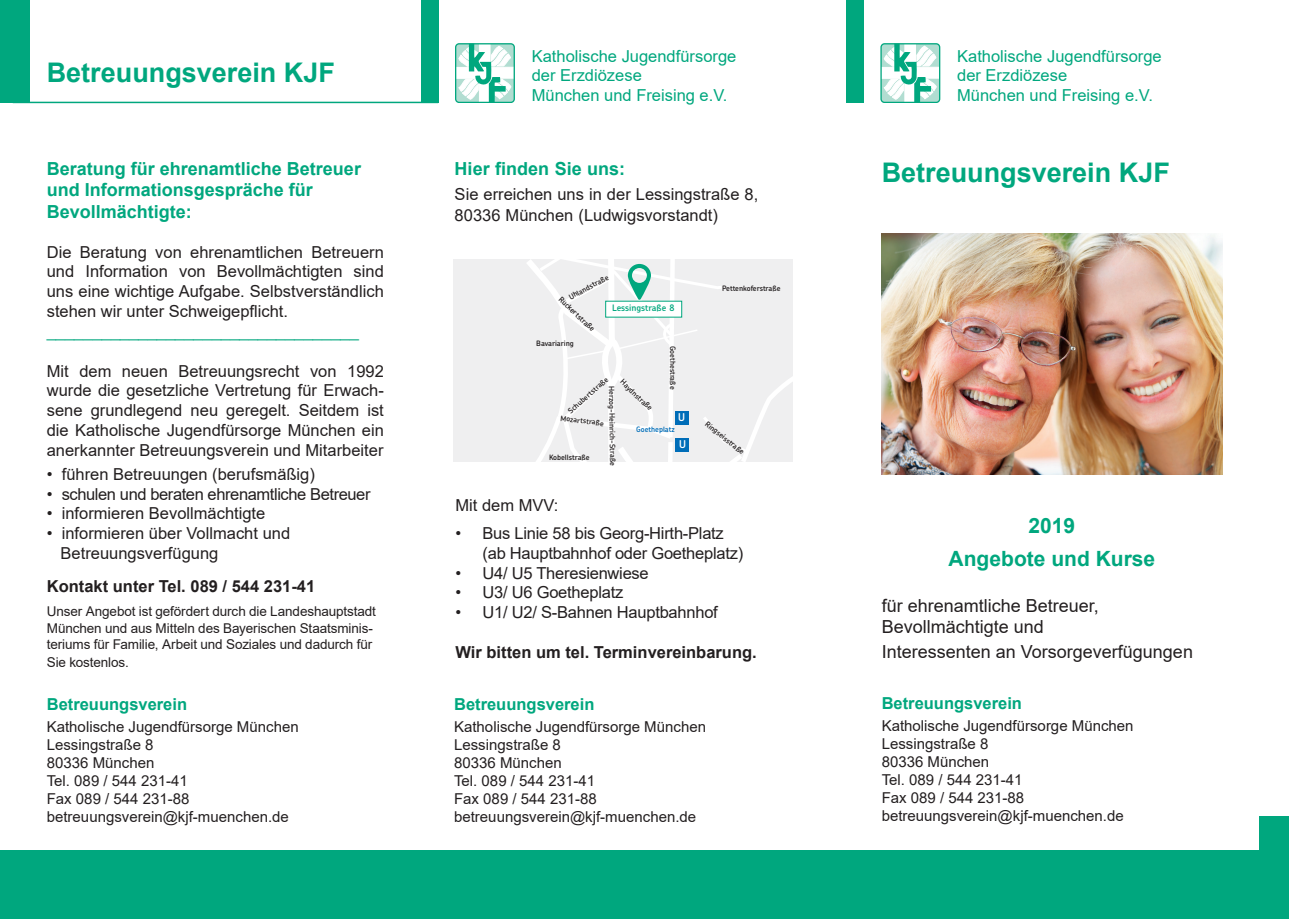
<style>
.page{position:relative;width:1289px;height:919px;background:#fff}
.page>*{position:absolute;margin:0;border:0;box-sizing:border-box;transform-origin:0 0}
.t1{font:700 27px "Arial";color:#00a77e}
.t2{font:700 21px/33.8px "Arial";color:#00a77e;text-align:center}
.t3{font:700 18px/21.6px "Arial";color:#00a77e}
.t4{font:18px/21.6px "Arial";color:#231f20}
.t5{font:16.5px/19.8px "Arial";color:#231f20}
.t6{font:16.5px/19.8px "Arial";color:#00a77e}
.t7{font:700 16.5px "Arial";color:#231f20}
.t8{font:700 16.5px "Arial";color:#00a77e}
.t9{font:16.5px "Arial";letter-spacing:-.025em;color:#231f20}
.t10{font:15px/18px "Arial";color:#231f20}
.t11{font:13.5px/16.2px "Arial";letter-spacing:-.01em;color:#231f20}
.t12{font:600 10.8px "Chevin Pro";color:#fff}
.t13{font:600 9px "Chevin Pro";color:#00a77e}
.t14{font:600 7.5px "Chevin Pro";letter-spacing:-.01em;color:#231f20}
.t15{font:600 7.5px "Chevin Pro";color:#006db8}
</style>
<div class="page">
<div style="left:846px;top:0;width:17px;height:102px;background:#00a77e"></div>
<div style="left:0;top:0;width:30px;height:102px;background:#00a77e"></div>
<hr style="left:13px;top:102px;width:425px;height:1px;background:#00a77e">
<div style="left:421px;top:0;width:17px;height:102px;background:#00a77e"></div>
<svg style="left:455px;top:44px;width:59px;height:58px"></svg>
<div style="left:455px;top:43px;width:59px;height:60px;border:1px solid #00a77e;border-radius:3px"></div>
<svg style="left:882px;top:45px;width:56px;height:56px"></svg>
<div style="left:880px;top:43px;width:60px;height:60px;border:1px solid #00a77e;border-radius:3px"></div>
<div style="left:0;top:850px;width:1288px;height:68px;background:#00a77e"></div>
<div style="left:1259px;top:816px;width:29px;height:102px;background:#00a77e"></div>
<svg style="left:453px;top:259px;width:340px;height:203px"></svg>
<div style="left:674px;top:411px;width:14px;height:13px;background:#006db8"></div>
<div style="left:675px;top:438px;width:14px;height:13px;background:#006db8"></div>
<div style="left:605px;top:301px;width:77px;height:16px;background:#fff"></div>
<img style="left:881px;top:234px;width:341px;height:240px">
<h1 class="t1" style="left:47px;top:54px;width:290px">Betreuungsverein KJF</h1>
<p class="t3" style="left:47px;top:158px;width:316px">Beratung für ehrenamtliche Betreuer und Informationsgespräche für<br>Bevollmächtigte:</p>
<p class="t5" style="left:47px;top:242px;width:338px;text-align:justify">Die Beratung von ehrenamtlichen Betreuern und Information von Bevollmächtigten sind uns eine wichtige Aufgabe. Selbstverständlich stehen wir unter Schweigepflicht.</p>
<p class="t6" style="left:47px;top:321px;width:313px">__________________________________</p>
<p class="t5" style="left:47px;top:360px;width:338px;text-align:justify">Mit dem neuen Betreuungsrecht von 1992 wurde die gesetzliche Vertretung für Erwach&shy;sene grundlegend neu geregelt. Seitdem ist die Katholische Jugendfürsorge München ein anerkannter Betreuungsverein und Mitarbeiter</p>
<p class="t5" style="left:47px;top:464px;width:270px">• führen Betreuungen (berufsmäßig)</p>
<p class="t9" style="left:47px;top:482px;width:325px">• schulen und beraten ehrenamtliche Betreuer</p>
<p class="t5" style="left:47px;top:503px;width:220px">• informieren Bevollmächtigte</p>
<p class="t5" style="left:61px;top:523px;width:231px;text-indent:-14px">• informieren über Vollmacht und<br>Betreuungsverfügung</p>
<p class="t7" style="left:47px;top:574px;width:270px">Kontakt unter Tel. 089 / 544 231-41</p>
<p class="t11" style="left:47px;top:603px;width:331px">Unser Angebot ist gefördert durch die Landeshauptstadt<br>München und aus Mitteln des Bayerischen Staatsminis&shy;teriums für Familie, Arbeit und Soziales und dadurch für</p>
<p class="t11" style="left:47px;top:653px;width:84px">Sie kostenlos.</p>
<p class="t8" style="left:47px;top:692px;width:142px">Betreuungsverein</p>
<p class="t10" style="left:47px;top:717px;width:253px">Katholische Jugendfürsorge München<br>Lessingstraße 8<br>80336 München<br>Tel. 089 / 544 231-41<br>Fax 089 / 544 231-88 betreuungsverein@kjf-muenchen.de</p>
<p class="t6" style="left:531px;top:46px;width:206px">Katholische Jugendfürsorge der Erzdiözese<br>München und Freising e.V.</p>
<p class="t3" style="left:454px;top:158px;width:172px">Hier finden Sie uns:</p>
<p class="t5" style="left:454px;top:184px;width:305px;line-height:21px">Sie erreichen uns in der Lessingstraße 8,<br>80336 München (Ludwigsvorstandt)</p>
<p class="t14" style="left:567px;top:293px;width:45px;rotate:-28deg">Uhlandstraße</p>
<p class="t14" style="left:563px;top:294px;width:48px;rotate:43deg">Rückertstraße</p>
<p class="t13" style="left:612px;top:302px;width:64px">Lessingstraße 8</p>
<p class="t14" style="left:536px;top:338px;width:39px">Bavariaring</p>
<p class="t14" style="left:678px;top:345px;width:45px;rotate:90deg">Goethestraße</p>
<p class="t14" style="left:566px;top:408px;width:52px;rotate:-41deg">Schubertstraße</p>
<p class="t14" style="left:625px;top:377px;width:43px;rotate:44deg">Haydnstraße</p>
<p class="t14" style="left:616px;top:386px;width:81px;rotate:89deg">Herzog-Heinrich-Straße</p>
<p class="t12" style="left:678px;top:410px;width:8px">U</p>
<p class="t12" style="left:679px;top:437px;width:8px">U</p>
<p class="t14" style="left:561px;top:413px;width:45px;rotate:7deg">Mozartstraße</p>
<p class="t15" style="left:636px;top:424px;width:40px">Goetheplatz</p>
<p class="t14" style="left:549px;top:452px;width:42px">Kobellstraße</p>
<p class="t14" style="left:722px;top:283px;width:60px">Pettenkoferstraße</p>
<p class="t14" style="left:709px;top:418px;width:49px;rotate:39deg">Ringseisstraße</p>
<p class="t5" style="left:455px;top:495px;width:104px">Mit dem MVV:</p>
<p class="t5" style="left:482px;top:523px;width:262px;text-indent:-27px">• Bus Linie 58 bis Georg-Hirth-Platz (ab Hauptbahnhof oder Goetheplatz)</p>
<p class="t5" style="left:455px;top:562px;width:195px">• U4/ U5 Theresienwiese</p>
<p class="t5" style="left:455px;top:582px;width:169px">• U3/ U6 Goetheplatz</p>
<p class="t5" style="left:455px;top:602px;width:264px">• U1/ U2/ S-Bahnen Hauptbahnhof</p>
<p class="t7" style="left:455px;top:640px;width:303px">Wir bitten um tel. Terminvereinbarung.</p>
<p class="t8" style="left:454px;top:692px;width:142px">Betreuungsverein</p>
<p class="t10" style="left:454px;top:717px;width:253px">Katholische Jugendfürsorge München<br>Lessingstraße 8<br>80336 München<br>Tel. 089 / 544 231-41<br>Fax 089 / 544 231-88 betreuungsverein@kjf-muenchen.de</p>
<p class="t6" style="left:957px;top:46px;width:206px">Katholische Jugendfürsorge der Erzdiözese<br>München und Freising e.V.</p>
<h1 class="t1" style="left:881px;top:154px;width:290px">Betreuungsverein KJF</h1>
<p class="t2" style="left:948px;top:508px;width:208px">2019<br>Angebote und Kurse</p>
<p class="t4" style="left:881px;top:594px;width:219px">für ehrenamtliche Betreuer,<br>Bevollmächtigte und</p>
<p class="t4" style="left:881px;top:641px;width:313px">Interessenten an Vorsorgeverfügungen</p>
<p class="t8" style="left:881px;top:691px;width:142px">Betreuungsverein</p>
<p class="t10" style="left:881px;top:716px;width:253px">Katholische Jugendfürsorge München<br>Lessingstraße 8<br>80336 München<br>Tel. 089 / 544 231-41<br>Fax 089 / 544 231-88 betreuungsverein@kjf-muenchen.de</p>
</div>
